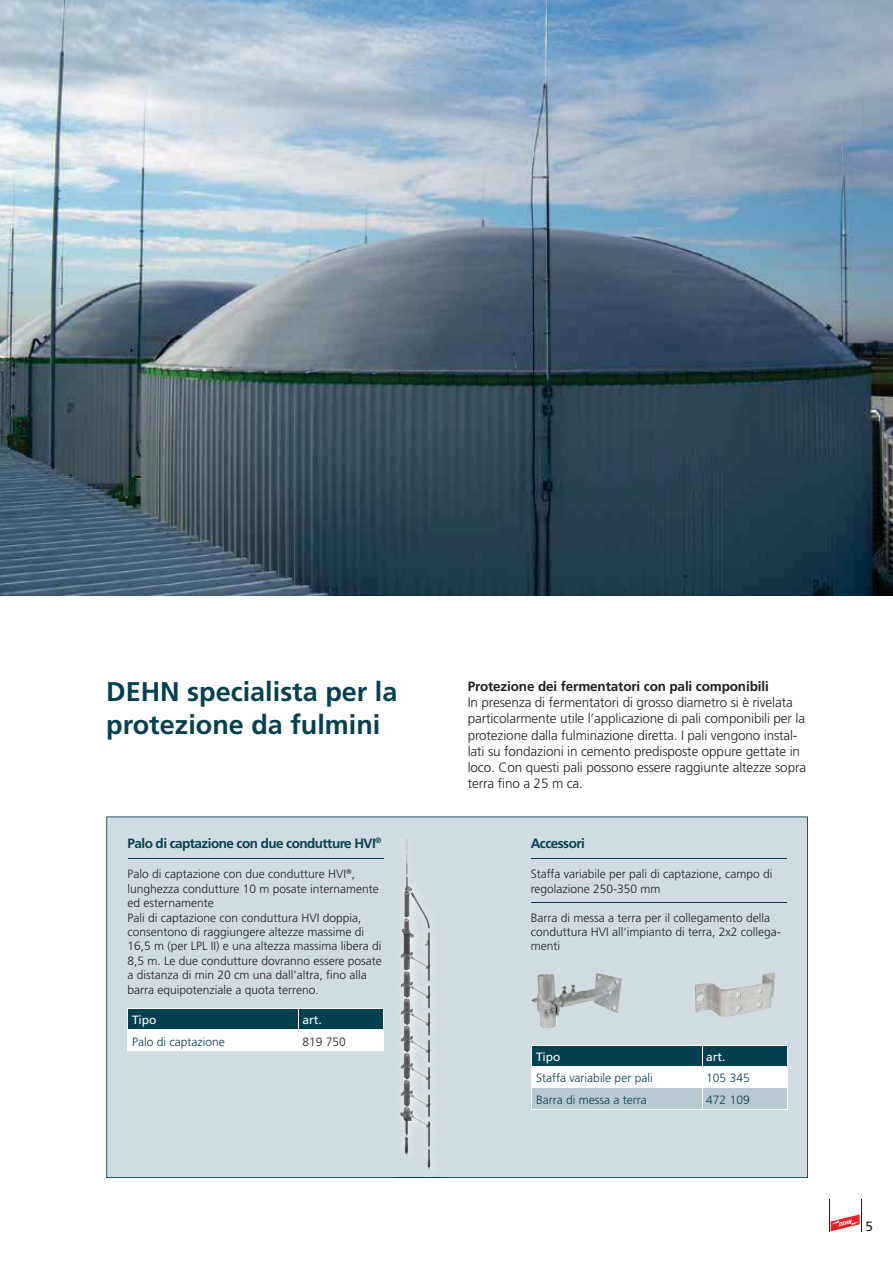
<style>
.page{position:relative;width:893px;height:1263px;background:#fff}
.page>*{position:absolute;margin:0;border:0;box-sizing:border-box;transform-origin:0 0}
.t1{font:700 27px/32.4px "Frutiger";color:#054050}
.t2{font:300 13.5px/16.2px "Frutiger";letter-spacing:-.01em;color:#231f20}
.t3{font:700 13.5px "Frutiger";letter-spacing:-.04em;color:#054050}
.t4{font:700 13.5px "Frutiger";letter-spacing:-.01em;color:#231f20}
.t5{font:13.5px "Frutiger";color:#231f20}
.t6{font:300 12px/14.4px "Frutiger";color:#231f20}
.t7{font:300 12px "Frutiger";color:#054050}
.t8{font:12px "Frutiger";color:#fff}
</style>
<div class="page">
<img style="left:0;top:0;width:893px;height:595px">
<div style="left:106px;top:816px;width:702px;height:362px;background:#d1dce2"></div>
<svg style="left:531px;top:1045px;width:257px;height:64px"></svg>
<hr style="left:531px;top:1109px;width:256px;height:1px;background:#fff">
<hr style="left:128px;top:858px;width:256px;height:1px;background:#054050">
<hr style="left:531px;top:858px;width:256px;height:1px;background:#054050">
<hr style="left:531px;top:902px;width:256px;height:1px;background:#054050">
<img style="left:531px;top:973px;width:91px;height:56px">
<img style="left:695px;top:972px;width:80px;height:46px">
<img style="left:395px;top:833px;width:45px;height:344px">
<img style="left:395px;top:1177px;width:45px;height:1px">
<img style="left:401px;top:838px;width:29px;height:145px">
<svg style="left:128px;top:1008px;width:256px;height:42px"></svg>
<hr style="left:128px;top:1050px;width:256px;height:1px;background:#fff">
<svg style="left:831px;top:1214px;width:28px;height:17px"></svg>
<hr style="left:829px;top:1199px;width:1px;height:32px;background:#231f20">
<hr style="left:861px;top:1199px;width:1px;height:32px;background:#231f20">
<h1 class="t1" style="left:106px;top:677px;width:293px">DEHN specialista per la protezione da fulmini</h1>
<p class="t3" style="left:128px;top:836px;width:255px">Palo di captazione con due condutture HVI<sup>®</sup></p>
<p class="t6" style="left:128px;top:868px;width:256px">Palo di captazione con due condutture HVI<sup>®</sup>, lunghezza condutture 10 m posate internamente ed esternamente<br>Pali di captazione con conduttura HVI doppia, consentono di raggiungere altezze massime di 16,5 m (per LPL II) e una altezza massima libera di 8,5 m. Le due condutture dovranno essere posate a distanza di min 20 cm una dall‘altra, fino alla barra equipotenziale a quota terreno.</p>
<p class="t8" style="left:132px;top:1014px;width:26px">Tipo</p>
<p class="t8" style="left:302px;top:1014px;width:21px">art.</p>
<p class="t7" style="left:132px;top:1035px;width:94px">Palo di captazione</p>
<p class="t6" style="left:302px;top:1035px;width:45px">819 750</p>
<p class="t4" style="left:468px;top:680px;width:302px">Protezione dei fermentatori con pali componibili</p>
<p class="t2" style="left:468px;top:695px;width:340px">In presenza di fermentatori di grosso diametro si è rivelata particolarmente utile l’applicazione di pali componibili per la protezione dalla fulminazione diretta. I pali vengono instal&shy;lati su fondazioni in cemento predisposte oppure gettate in loco. Con questi pali possono essere raggiunte altezze sopra terra fino a 25 m ca.</p>
<p class="t3" style="left:531px;top:836px;width:56px">Accessori</p>
<p class="t6" style="left:531px;top:868px;width:243px">Staffa variabile per pali di captazione, campo di regolazione 250-350 mm</p>
<p class="t6" style="left:531px;top:911px;width:252px">Barra di messa a terra per il collegamento della conduttura HVI all‘impianto di terra, 2x2 collega&shy;menti</p>
<p class="t8" style="left:536px;top:1051px;width:26px">Tipo</p>
<p class="t8" style="left:706px;top:1051px;width:21px">art.</p>
<p class="t7" style="left:536px;top:1072px;width:118px">Staffa variabile per pali</p>
<p class="t7" style="left:706px;top:1072px;width:45px">105 345</p>
<p class="t7" style="left:536px;top:1094px;width:112px">Barra di messa a terra</p>
<p class="t7" style="left:706px;top:1094px;width:45px">472 109</p>
<p class="t5" style="left:866px;top:1220px;width:9px">5</p>
</div>
